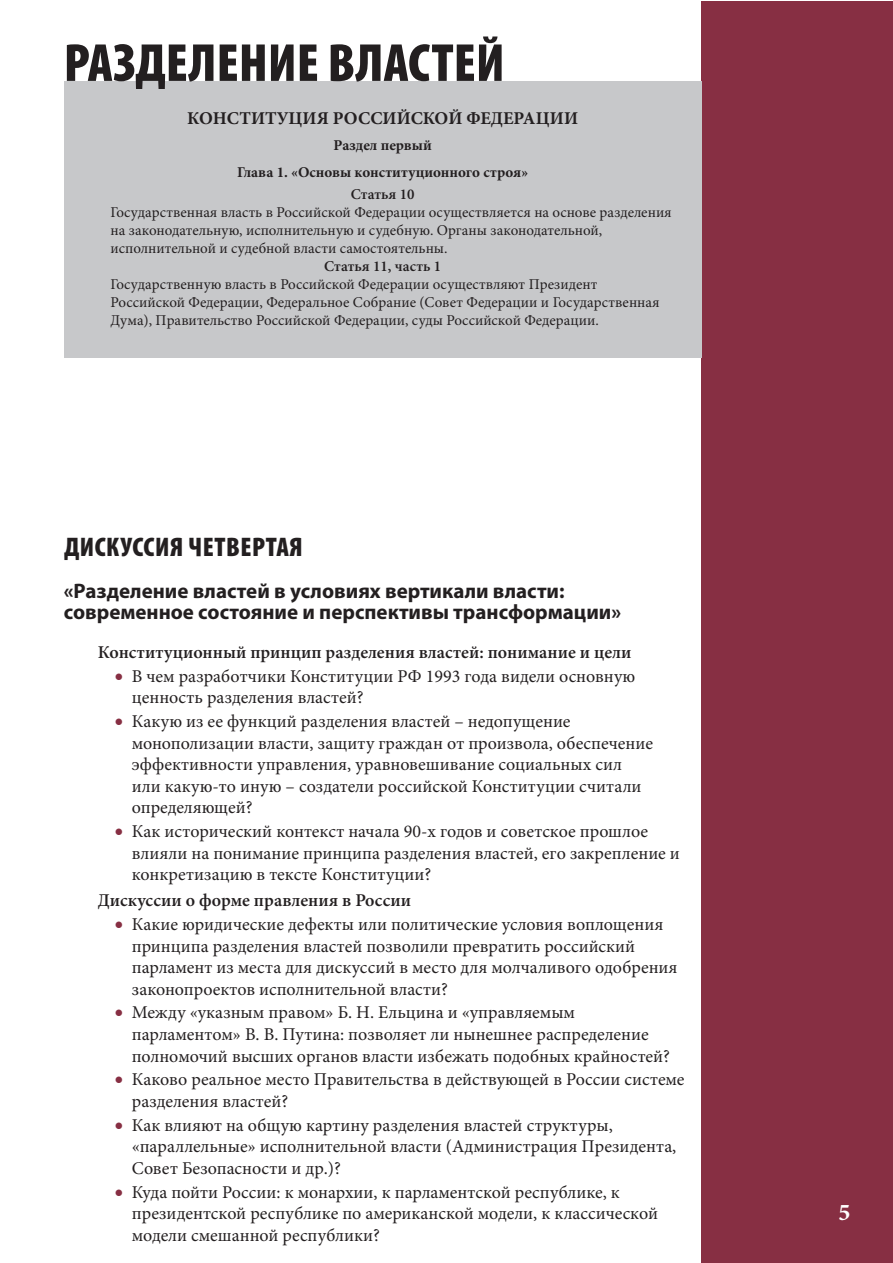
<style>
.page{position:relative;width:893px;height:1263px;background:#fff}
.page>*{position:absolute;margin:0;border:0;box-sizing:border-box;transform-origin:0 0}
.Тема{font:900 condensed 54px "Myriad Pro";color:#231f20}
.Заголовок{font:900 condensed 27px "Myriad Pro";letter-spacing:.02em;color:#231f20}
.t1{font:700 24px "Minion Pro";color:#fff}
.Подзаголовок{font:700 21px/21px "Myriad Pro";color:#231f20}
.подвопрос{font:18px/21.6px "Minion Pro";color:#231f20}
.вопрос{font:600 18px "Minion Pro";color:#231f20}
.Конст{font:700 18px "Minion Pro";color:#231f20}
.Цитата{font:15px/18px "Minion Pro";color:#231f20}
.ГлаваКонст{font:700 15px "Minion Pro";color:#231f20}
.ЦитатаСт{font:600 15px "Minion Pro";color:#231f20}
.РазделКонст{font:700 15px "Minion Pro";color:#231f20}
.s1{color:#872f43}
</style>
<div class="page">
<div style="left:702px;top:1px;width:191px;height:1262px;background:#872f43"></div>
<div style="left:64px;top:81px;width:638px;height:276px;background:#c7c8ca"></div>
<p class="Тема" style="left:64px;top:33px;width:442px">РАЗДЕЛЕНИЕ ВЛАСТЕЙ</p>
<p class="Конст" style="left:187px;top:105px;width:392px">КОНСТИТУЦИЯ РОССИЙСКОЙ ФЕДЕРАЦИИ</p>
<p class="РазделКонст" style="left:334px;top:135px;width:100px">Раздел первый</p>
<p class="ГлаваКонст" style="left:237px;top:161px;width:293px">Глава 1. «Основы конституционного строя»</p>
<p class="ЦитатаСт" style="left:351px;top:184px;width:65px">Статья 10</p>
<p class="Цитата" style="left:111px;top:203px;width:563px">Государственная власть в Российской Федерации осуществляется на основе разделения на законодательную, исполнительную и судебную. Органы законодательной, исполнительной и судебной власти самостоятельны.</p>
<p class="ЦитатаСт" style="left:324px;top:256px;width:119px">Статья 11, часть 1</p>
<p class="Цитата" style="left:111px;top:275px;width:551px">Государственную власть в Российской Федерации осуществляют Президент<br>Российской Федерации, Федеральное Собрание (Совет Федерации и Государственная<br>Дума), Правительство Российской Федерации, суды Российской Федерации.</p>
<p class="Заголовок" style="left:64px;top:532px;width:240px">ДИСКУССИЯ ЧЕТВЕРТАЯ</p>
<p class="Подзаголовок" style="left:64px;top:580px;width:559px">«Разделение властей в условиях вертикали власти: современное состояние и перспективы трансформации»</p>
<p class="вопрос" style="left:98px;top:640px;width:535px">Конституционный принцип разделения властей: понимание и цели</p>
<p class="подвопрос" style="left:132px;top:665px;width:505px;text-indent:-17px"><span class="s1">•</span> В чем разработчики Конституции РФ 1993 года видели основную ценность разделения властей?</p>
<p class="подвопрос" style="left:132px;top:710px;width:523px;text-indent:-17px"><span class="s1">•</span> Какую из ее функций разделения властей – недопущение монополизации власти, защиту граждан от произвола, обеспечение эффективности управления, уравновешивание социальных сил или какую-то иную – создатели российской Конституции считали определяющей?</p>
<p class="подвопрос" style="left:132px;top:821px;width:550px;text-indent:-17px"><span class="s1">•</span> Как исторический контекст начала 90-х годов и советское прошлое влияли на понимание принципа разделения властей, его закрепление и конкретизацию в тексте Конституции?</p>
<p class="вопрос" style="left:98px;top:888px;width:315px">Дискуссии о форме правления в России</p>
<p class="подвопрос" style="left:132px;top:913px;width:547px;text-indent:-17px"><span class="s1">•</span> Какие юридические дефекты или политические условия воплощения принципа разделения властей позволили превратить российский парламент из места для дискуссий в место для молчаливого одобрения законопроектов исполнительной власти?</p>
<p class="подвопрос" style="left:132px;top:1002px;width:540px;text-indent:-17px"><span class="s1">•</span> Между «указным правом» Б. Н. Ельцина и «управляемым парламентом» В. В. Путина: позволяет ли нынешнее распределение полномочий высших органов власти избежать подобных крайностей?</p>
<p class="подвопрос" style="left:132px;top:1069px;width:554px;text-indent:-17px"><span class="s1">•</span> Каково реальное место Правительства в действующей в России системе разделения властей?</p>
<p class="подвопрос" style="left:132px;top:1114px;width:546px;text-indent:-17px"><span class="s1">•</span> Как влияют на общую картину разделения властей структуры, «параллельные» исполнительной власти (Администрация Президента,<br>Совет Безопасности и др.)?</p>
<p class="подвопрос" style="left:132px;top:1181px;width:528px;text-indent:-17px"><span class="s1">•</span> Куда пойти России: к монархии, к парламентской республике, к президентской республике по американской модели, к классической модели смешанной республики?</p>
<p class="t1" style="left:838px;top:1196px;width:13px">5</p>
</div>
